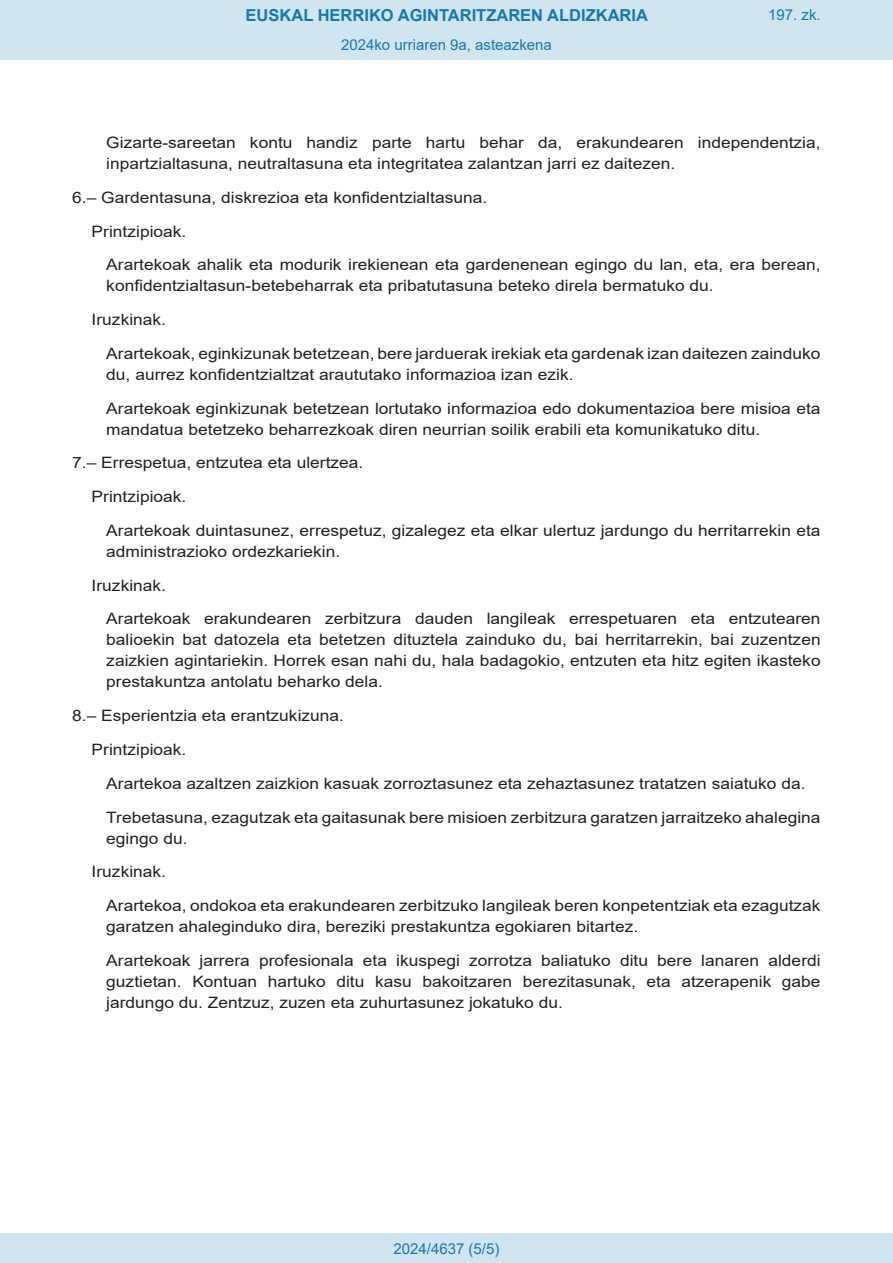
<style>
.page{position:relative;width:893px;height:1263px;background:#fff}
.page>*{position:absolute;margin:0;border:0;box-sizing:border-box;transform-origin:0 0}
.t1{font:700 16.5px "Arial";color:#1879ad}
.BOPVDetalle1{font:15.6px/21px "Arial";color:#231f20;scale:1.11 1}
.BOPVDisposicionTitulo{font:15.6px "Arial";color:#231f20;scale:1.11 1}
.BOPVDetalle{font:15.6px "Arial";color:#231f20;scale:1.11 1}
.Paginacion_Centro{font:15px "Arial";color:#1879ad}
</style>
<div class="page">
<div style="left:0;top:0;width:893px;height:60px;background:#d0e5f0"></div>
<div style="left:0;top:1233px;width:893px;height:30px;background:#d0e5f0"></div>
<p class="t1" style="left:246px;top:3px;width:404px">EUSKAL HERRIKO AGINTARITZAREN ALDIZKARIA</p>
<p class="Paginacion_Centro" style="left:341px;top:35px;width:212px">2024ko urriaren 9a, asteazkena</p>
<p class="Paginacion_Centro" style="left:768px;top:5px;width:54px">197. zk.</p>
<p class="BOPVDetalle1" style="left:106px;top:132px;width:645px">Gizarte-sareetan kontu handiz parte hartu behar da, erakundearen independentzia, inpartzialtasuna, neutraltasuna eta integritatea zalantzan jarri ez daitezen.</p>
<p class="BOPVDisposicionTitulo" style="left:72px;top:187px;width:375px">6.– Gardentasuna, diskrezioa eta konfidentzialtasuna.</p>
<p class="BOPVDetalle" style="left:92px;top:220px;width:87px">Printzipioak.</p>
<p class="BOPVDetalle1" style="left:106px;top:254px;width:645px">Arartekoak ahalik eta modurik irekienean eta gardenenean egingo du lan, eta, era berean, konfidentzialtasun-betebeharrak eta pribatutasuna beteko direla bermatuko du.</p>
<p class="BOPVDetalle" style="left:92px;top:309px;width:69px">Iruzkinak.</p>
<p class="BOPVDetalle1" style="left:106px;top:343px;width:645px">Arartekoak, eginkizunak betetzean, bere jarduerak irekiak eta gardenak izan daitezen zainduko du, aurrez konfidentzialtzat araututako informazioa izan ezik.</p>
<p class="BOPVDetalle1" style="left:106px;top:398px;width:645px">Arartekoak eginkizunak betetzean lortutako informazioa edo dokumentazioa bere misioa eta mandatua betetzeko beharrezkoak diren neurrian soilik erabili eta komunikatuko ditu.</p>
<p class="BOPVDisposicionTitulo" style="left:72px;top:452px;width:264px">7.– Errespetua, entzutea eta ulertzea.</p>
<p class="BOPVDetalle" style="left:92px;top:486px;width:87px">Printzipioak.</p>
<p class="BOPVDetalle1" style="left:106px;top:520px;width:645px">Arartekoak duintasunez, errespetuz, gizalegez eta elkar ulertuz jardungo du herritarrekin eta administrazioko ordezkariekin.</p>
<p class="BOPVDetalle" style="left:92px;top:574px;width:69px">Iruzkinak.</p>
<p class="BOPVDetalle1" style="left:106px;top:608px;width:645px;text-align:justify">Arartekoak erakundearen zerbitzura dauden langileak errespetuaren eta entzutearen balioekin bat datozela eta betetzen dituztela zainduko du, bai herritarrekin, bai zuzentzen zaizkien agintariekin. Horrek esan nahi du, hala badagokio, entzuten eta hitz egiten ikasteko prestakuntza antolatu beharko dela.</p>
<p class="BOPVDisposicionTitulo" style="left:72px;top:705px;width:246px">8.– Esperientzia eta erantzukizuna.</p>
<p class="BOPVDetalle" style="left:92px;top:739px;width:87px">Printzipioak.</p>
<p class="BOPVDetalle1" style="left:106px;top:773px;width:631px">Arartekoa azaltzen zaizkion kasuak zorroztasunez eta zehaztasunez tratatzen saiatuko da.</p>
<p class="BOPVDetalle1" style="left:106px;top:806px;width:645px">Trebetasuna, ezagutzak eta gaitasunak bere misioen zerbitzura garatzen jarraitzeko ahalegina egingo du.</p>
<p class="BOPVDetalle" style="left:92px;top:861px;width:69px">Iruzkinak.</p>
<p class="BOPVDetalle1" style="left:106px;top:895px;width:645px">Arartekoa, ondokoa eta erakundearen zerbitzuko langileak beren konpetentziak eta ezagutzak garatzen ahaleginduko dira, bereziki prestakuntza egokiaren bitartez.</p>
<p class="BOPVDetalle1" style="left:106px;top:950px;width:645px;text-align:justify">Arartekoak jarrera profesionala eta ikuspegi zorrotza baliatuko ditu bere lanaren alderdi guztietan. Kontuan hartuko ditu kasu bakoitzaren berezitasunak, eta atzerapenik gabe jardungo du. Zentzuz, zuzen eta zuhurtasunez jokatuko du.</p>
<p class="Paginacion_Centro" style="left:393px;top:1238px;width:107px">2024/4637 (5/5)</p>
</div>
